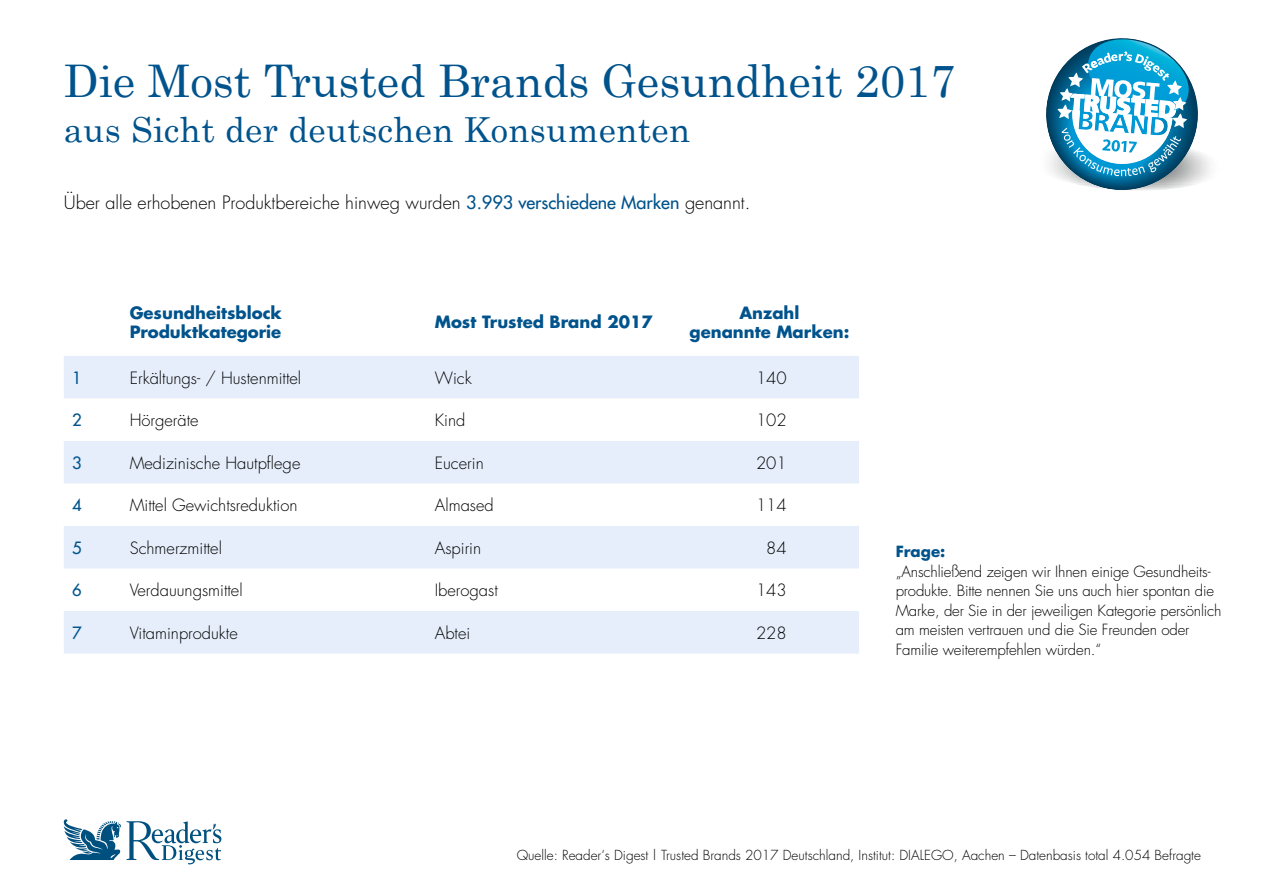
<style>
.page{position:relative;width:1263px;height:893px;background:#fff}
.page>*{position:absolute;margin:0;border:0;box-sizing:border-box;transform-origin:0 0}
.t1{font:45px "Century";color:#00538c}
.t2{font:34.5px "Century";letter-spacing:.01em;color:#00538c}
.t3{font:300 18px "Futura";color:#000}
.t4{font:300 16.5px "Futura";color:#000}
.t5{font:700 16.5px/19.8px "Futura";color:#00538c}
.t6{font:16.5px "Futura";color:#00538c}
.t7{font:300 15px/19.5px "Futura";letter-spacing:-.01em;color:#000}
.t8{font:700 15px "Futura";color:#00538c}
.t9{font:300 13.5px "Futura";color:#000}
.s1{font-weight:400;color:#00538c}
</style>
<div class="page">
<svg style="left:64px;top:356px;width:795px;height:297px;fill:#e5eefa"></svg>
<svg style="left:1046px;top:38px;width:162px;height:152px"></svg>
<svg style="left:64px;top:819px;width:157px;height:46px"></svg>
<h1 class="t1" style="left:64px;top:43px;width:893px">Die Most Trusted Brands Gesundheit 2017</h1>
<h2 class="t2" style="left:64px;top:101px;width:628px">aus Sicht der deutschen Konsumenten</h2>
<p class="t3" style="left:64px;top:191px;width:688px">Über alle erhobenen Produktbereiche hinweg wurden <span class="s1">3.993 verschiedene Marken</span> genannt.</p>
<p class="t5" style="left:130px;top:302px;width:154px">Gesundheitsblock<br>Produktkategorie</p>
<p class="t5" style="left:435px;top:312px;width:219px">Most Trusted Brand 2017</p>
<p class="t5" style="left:689px;top:302px;width:161px;text-align:center">Anzahl<br>genannte Marken:</p>
<p class="t6" style="left:72px;top:367px;width:11px">1</p>
<p class="t4" style="left:130px;top:367px;width:173px">Erkältungs- / Hustenmittel</p>
<p class="t4" style="left:435px;top:367px;width:39px">Wick</p>
<p class="t4" style="left:756px;top:367px;width:32px">140</p>
<p class="t6" style="left:72px;top:409px;width:11px">2</p>
<p class="t4" style="left:130px;top:409px;width:70px">Hörgeräte</p>
<p class="t4" style="left:435px;top:409px;width:32px">Kind</p>
<p class="t4" style="left:756px;top:409px;width:32px">102</p>
<p class="t6" style="left:72px;top:452px;width:11px">3</p>
<p class="t4" style="left:130px;top:452px;width:172px">Medizinische Hautpflege</p>
<p class="t4" style="left:435px;top:452px;width:50px">Eucerin</p>
<p class="t4" style="left:756px;top:452px;width:32px">201</p>
<p class="t6" style="left:72px;top:494px;width:11px">4</p>
<p class="t4" style="left:130px;top:494px;width:169px">Mittel Gewichtsreduktion</p>
<p class="t4" style="left:435px;top:494px;width:60px">Almased</p>
<p class="t4" style="left:756px;top:494px;width:32px">114</p>
<p class="t6" style="left:72px;top:537px;width:11px">5</p>
<p class="t4" style="left:130px;top:537px;width:94px">Schmerzmittel</p>
<p class="t4" style="left:435px;top:537px;width:48px">Aspirin</p>
<p class="t4" style="left:766px;top:537px;width:22px">84</p>
<p class="t6" style="left:72px;top:579px;width:11px">6</p>
<p class="t4" style="left:130px;top:579px;width:114px">Verdauungsmittel</p>
<p class="t4" style="left:435px;top:579px;width:64px">Iberogast</p>
<p class="t4" style="left:756px;top:579px;width:32px">143</p>
<p class="t6" style="left:72px;top:622px;width:11px">7</p>
<p class="t4" style="left:130px;top:622px;width:110px">Vitaminprodukte</p>
<p class="t4" style="left:435px;top:622px;width:37px">Abtei</p>
<p class="t4" style="left:756px;top:622px;width:32px">228</p>
<p class="t8" style="left:896px;top:541px;width:51px">Frage:</p>
<p class="t7" style="left:896px;top:562px;width:327px">„Anschließend zeigen wir Ihnen einige Gesundheits&shy;produkte. Bitte nennen Sie uns auch hier spontan die Marke, der Sie in der jeweiligen Kategorie persönlich am meisten vertrauen und die Sie Freunden oder Familie weiterempfehlen würden.“</p>
<p class="t9" style="left:517px;top:846px;width:686px">Quelle: Reader‘s Digest | Trusted Brands 2017 Deutschland, Institut: DIALEGO, Aachen – Datenbasis total 4.054 Befragte</p>
</div>
